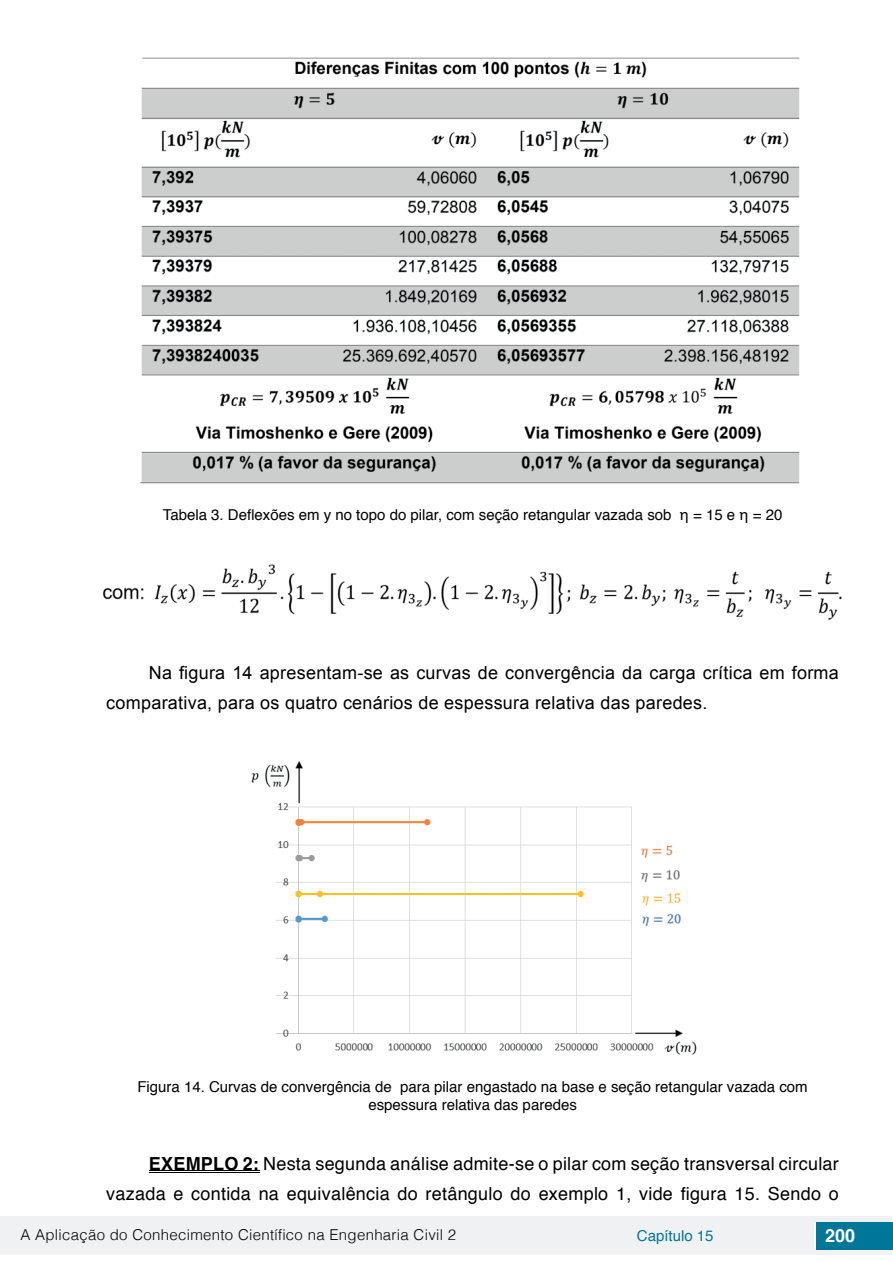
<style>
.page{position:relative;width:893px;height:1263px;background:#fff}
.page>*{position:absolute;margin:0;border:0;box-sizing:border-box;transform-origin:0 0}
.t1{font:18px/30px "Helvetica";letter-spacing:.015em;color:#000;text-align:right}
.t2{font:18px/30px "Arial";letter-spacing:.015em;color:#000}
.t3{font:700 18px "Helvetica";color:#fff}
.t4{font:15px/18px "Helvetica";color:#000;text-align:center}
.t5{font:300 15px "Helvetica";letter-spacing:.02em;color:#000}
.t6{font:15px "Helvetica";color:#007699}
.s1{font-weight:700}
</style>
<div class="page">
<div style="left:1px;top:1216px;width:891px;height:38px;background:#f0f1f2"></div>
<div style="left:816px;top:1222px;width:77px;height:27px;background:#007699"></div>
<svg style="left:815px;top:1224px;width:1px;height:24px"></svg>
<hr style="left:149px;top:1170px;width:110px;height:1px;background:#000">
<hr style="left:149px;top:1172px;width:110px;height:1px;background:#000">
<img style="left:140px;top:57px;width:660px;height:427px">
<img style="left:102px;top:564px;width:740px;height:55px">
<img style="left:251px;top:761px;width:446px;height:294px">
<p class="t4" style="left:163px;top:506px;width:621px">Tabela 3. Deflexões em y no topo do pilar, com seção retangular vazada sob η = 15 e η = 20</p>
<p class="t2" style="left:106px;top:658px;width:734px;text-indent:43px">Na figura 14 apresentam-se as curvas de convergência da carga crítica em forma comparativa, para os quatro cenários de espessura relativa das paredes.</p>
<p class="t4" style="left:137px;top:1078px;width:672px">Figura 14. Curvas de convergência de para pilar engastado na base e seção retangular vazada com espessura relativa das paredes</p>
<p class="t1" style="left:106px;top:1149px;width:734px"><span class="s1">EXEMPLO 2:</span> Nesta segunda análise admite-se o pilar com seção transversal circular vazada e contida na equivalência do retângulo do exemplo 1, vide figura 15. Sendo o</p>
<p class="t5" style="left:20px;top:1222px;width:437px">A Aplicação do Conhecimento Científico na Engenharia Civil 2</p>
<p class="t6" style="left:637px;top:1224px;width:78px">Capítulo 15</p>
<p class="t3" style="left:825px;top:1221px;width:32px">200</p>
</div>
